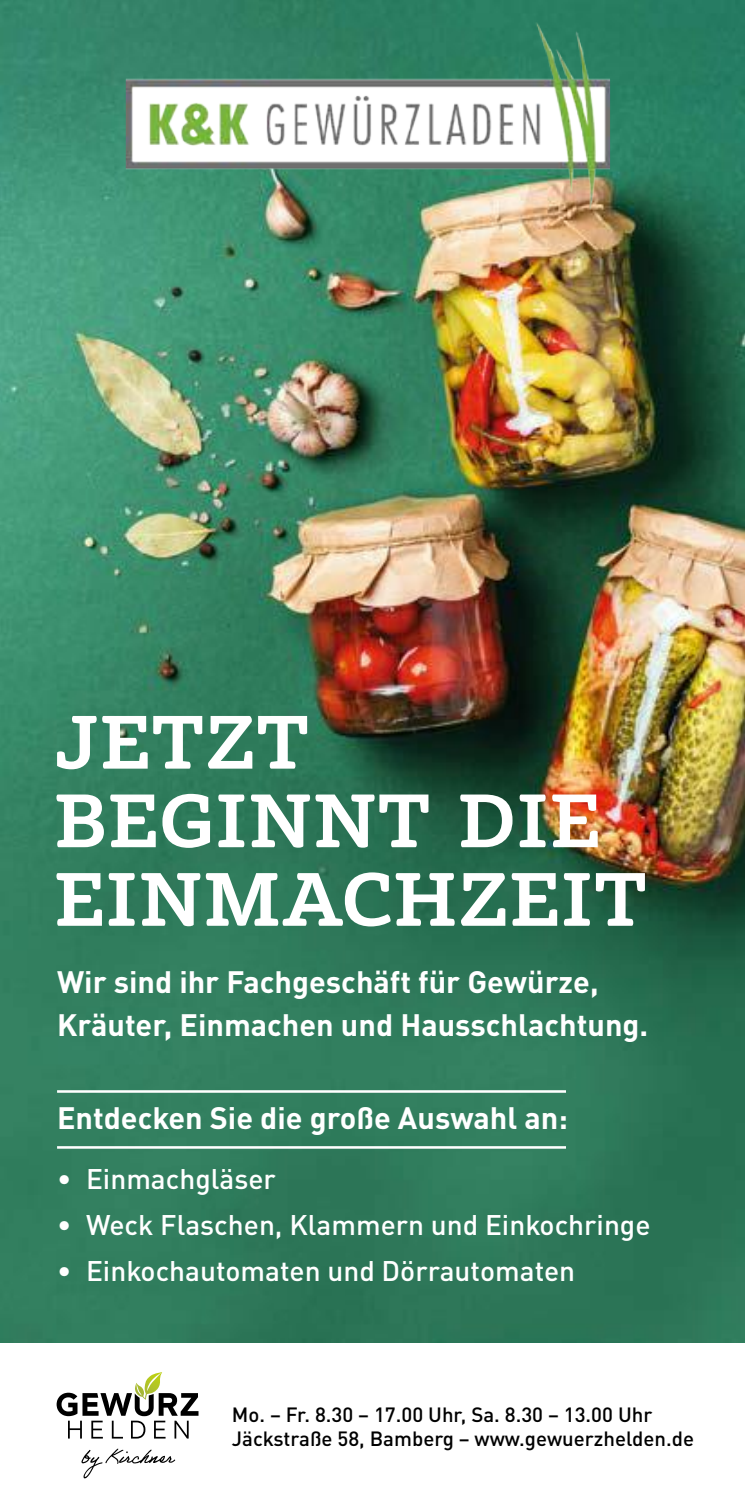
<style>
.page{position:relative;width:745px;height:1489px;background:#fff}
.page>*{position:absolute;margin:0;border:0;box-sizing:border-box;transform-origin:0 0}
.t1{font:700 75.25px/78.5px "Vaccine";letter-spacing:.01em;color:#fff}
.t2{font:700 30.5px/43.2px "DINOT";color:#fff}
.t3{font:500 28px "DINOT";color:#fff}
.t4{font:500 20.5px/24.2px "DINOT";color:#000}
</style>
<div class="page">
<img style="left:0;top:0;width:744px;height:1342px">
<img style="left:126px;top:22px;width:483px;height:188px">
<svg style="left:81px;top:1448px;width:94px;height:30px"></svg>
<svg style="left:57px;top:1372px;width:141px;height:66px"></svg>
<hr style="left:57px;top:1146px;width:508px;height:2px;background:#fff">
<hr style="left:57px;top:1090px;width:508px;height:2px;background:#fff">
<svg style="left:744px;top:740px;width:1px;height:29px"></svg>
<h1 class="t1" style="left:54px;top:704px;width:594px">JETZT<br>BEGINNT DIE<br>EINMACHZEIT</h1>
<p class="t2" style="left:57px;top:959px;width:592px">Wir sind ihr Fachgeschäft für Gewürze,<br>Kräuter, Einmachen und Hausschlachtung.</p>
<p class="t2" style="left:57px;top:1095px;width:512px">Entdecken Sie die große Auswahl an:</p>
<p class="t3" style="left:57px;top:1161px;width:220px">• Einmachgläser</p>
<p class="t3" style="left:57px;top:1207px;width:594px">• Weck Flaschen, Klammern und Einkochringe</p>
<p class="t3" style="left:57px;top:1253px;width:519px">• Einkochautomaten und Dörrautomaten</p>
<p class="t4" style="left:232px;top:1401px;width:463px">Mo. – Fr. 8.30 – 17.00 Uhr, Sa. 8.30 – 13.00 Uhr<br>Jäckstraße 58, Bamberg – www.gewuerzhelden.de</p>
</div>
